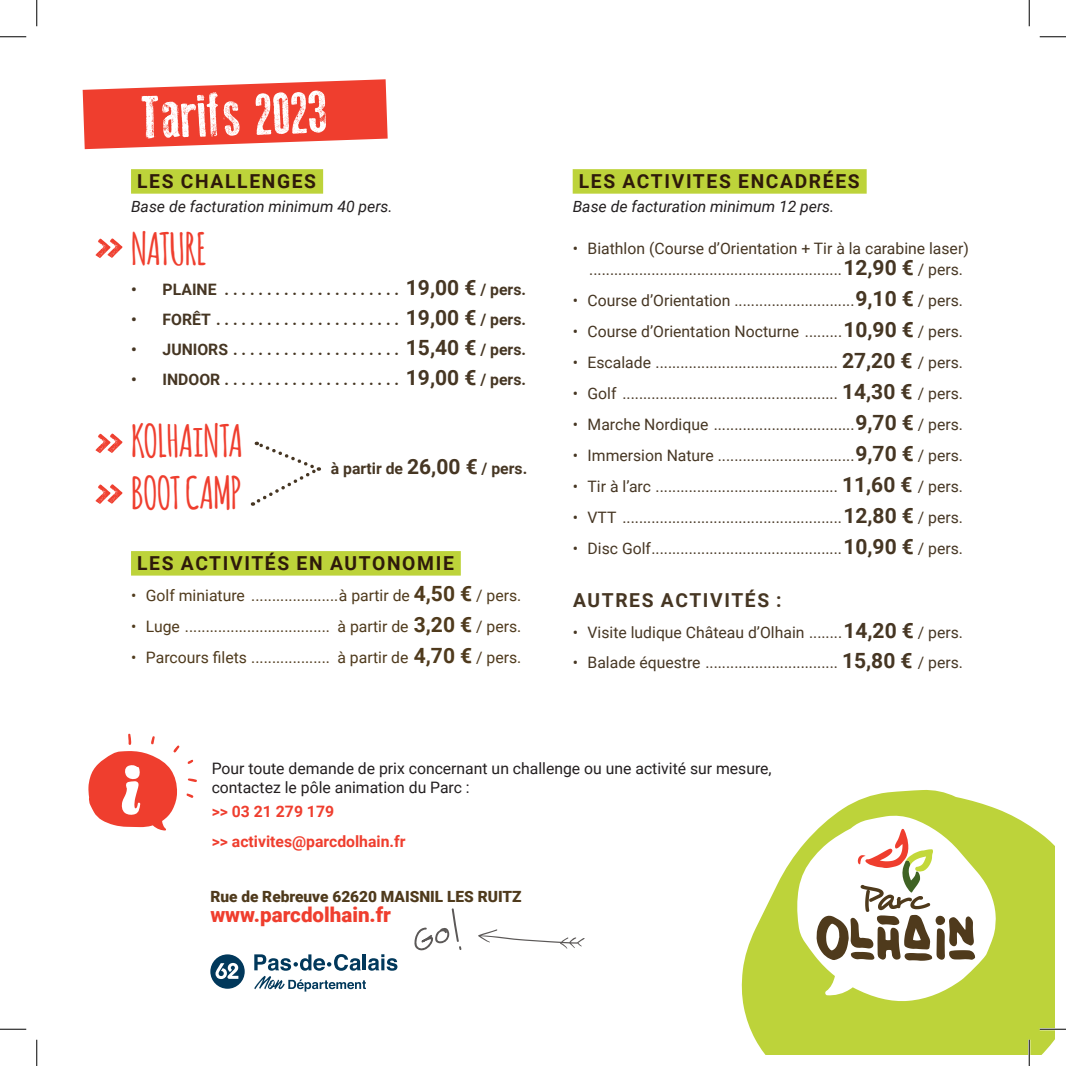
<style>
.page{position:relative;width:1066px;height:1066px;background:#fff}
.page>*{position:absolute;margin:0;border:0;box-sizing:border-box;transform-origin:0 0}
.t1{font:60.9px "Old Press";color:#fff}
.t2{font:700 43.75px/52.5px "Amatic";color:#ef3e2e}
.t3{font:900 20.65px "Roboto";color:#ef3e2e}
.t4{font:700 19.25px "Roboto";letter-spacing:.085em;color:#2e1a0a}
.t5{font:700 19.25px "Roboto";letter-spacing:.085em;color:#463623}
.t6{font:15.75px/21px "Roboto";color:#463623}
.t7{font:700 15.75px "Roboto";color:#463623}
.t8{font:15.75px "Roboto";color:#4f3a1c}
.t9{font:15.75px/18.9px "Roboto";color:#231f20}
.t10{font:italic 15.75px "Roboto";color:#231f20}
.t11{font:700 15.75px/30.1px "Roboto";color:#ef3e2e}
.t12{font:900 15.4px "Roboto";color:#4f3a1c}
.s1{font-size:21px}
.s2{font-weight:700;font-size:21px}
</style>
<div class="page">
<div style="left:131px;top:169px;width:192px;height:25px;background:#bdd33a"></div>
<div style="left:131px;top:551px;width:330px;height:24px;background:#bdd33a"></div>
<div style="left:572px;top:169px;width:294px;height:25px;background:#bdd33a"></div>
<svg style="left:95px;top:238px;width:28px;height:20px"></svg>
<svg style="left:95px;top:433px;width:28px;height:20px"></svg>
<svg style="left:95px;top:484px;width:28px;height:20px"></svg>
<svg style="left:83px;top:79px;width:305px;height:70px;background:#f15c4f"></svg>
<svg style="left:741px;top:790px;width:313px;height:264px;fill:#bdd33a"></svg>
<svg style="left:796px;top:815px;width:200px;height:187px"></svg>
<svg style="left:88px;top:733px;width:109px;height:97px"></svg>
<svg style="left:252px;top:441px;width:68px;height:65px"></svg>
<svg style="left:478px;top:929px;width:106px;height:20px"></svg>
<svg style="left:414px;top:908px;width:47px;height:43px"></svg>
<svg style="left:210px;top:954px;width:35px;height:34px"></svg>
<svg style="left:254px;top:976px;width:112px;height:15px"></svg>
<hr style="left:363px;top:954px;width:3px;height:16px;background:#01385b">
<svg style="left:368px;top:954px;width:29px;height:16px"></svg>
<svg style="left:254px;top:954px;width:107px;height:16px"></svg>
<hr style="left:1039px;top:1028px;width:27px;height:2px;background:#fff">
<hr style="left:1028px;top:1039px;width:2px;height:27px;background:#fff">
<svg style="left:0;top:36px;width:26px;height:1px"></svg>
<svg style="left:1039px;top:36px;width:27px;height:1px"></svg>
<svg style="left:0;top:1029px;width:26px;height:1px"></svg>
<svg style="left:1039px;top:1029px;width:27px;height:1px"></svg>
<svg style="left:36px;top:0;width:1px;height:26px"></svg>
<svg style="left:36px;top:1039px;width:1px;height:27px"></svg>
<svg style="left:1029px;top:0;width:1px;height:26px"></svg>
<svg style="left:1029px;top:1039px;width:1px;height:27px"></svg>
<h1 class="t1" style="left:141px;top:83px;width:188px;rotate:-2deg">Tarifs 2023</h1>
<p class="t4" style="left:137px;top:168px;width:180px">LES CHALLENGES</p>
<p class="t10" style="left:131px;top:196px;width:263px">Base de facturation minimum 40 pers.</p>
<h2 class="t2" style="left:131px;top:221px;width:77px">NATURE</h2>
<p class="t7" style="left:131px;top:278px;width:394px">• PLAINE . . . . . . . . . . . . . . . . . . . . . <span class="s1">19,00 €</span> / pers.</p>
<p class="t7" style="left:131px;top:308px;width:394px">• FORÊT . . . . . . . . . . . . . . . . . . . . . . <span class="s1">19,00 €</span> / pers.</p>
<p class="t7" style="left:131px;top:339px;width:394px">• JUNIORS . . . . . . . . . . . . . . . . . . . . <span class="s1">15,40 €</span> / pers.</p>
<p class="t7" style="left:131px;top:369px;width:394px">• INDOOR . . . . . . . . . . . . . . . . . . . . . <span class="s1">19,00 €</span> / pers.</p>
<h2 class="t2" style="left:131px;top:413px;width:113px">KOLHAiNTA<br>BOOT CAMP</h2>
<p class="t7" style="left:331px;top:457px;width:196px">à partir de <span class="s1">26,00 €</span> / pers.</p>
<p class="t4" style="left:137px;top:550px;width:318px">LES ACTIVITÉS EN AUTONOMIE</p>
<p class="t8" style="left:131px;top:584px;width:392px">• Golf miniature .....................à partir de <span class="s2">4,50 €</span> / pers.</p>
<p class="t8" style="left:131px;top:615px;width:392px">• Luge ................................... à partir de <span class="s2">3,20 €</span> / pers.</p>
<p class="t8" style="left:131px;top:646px;width:392px">• Parcours filets ................... à partir de <span class="s2">4,70 €</span> / pers.</p>
<p class="t4" style="left:579px;top:168px;width:282px">LES ACTIVITES ENCADRÉES</p>
<p class="t10" style="left:572px;top:196px;width:263px">Base de facturation minimum 12 pers.</p>
<p class="t6" style="left:589px;top:238px;width:381px;text-indent:-17px">• Biathlon (Course d’Orientation + Tir à la carabine laser) .............................................................<span class="s2">12,90 €</span> / pers.</p>
<p class="t6" style="left:572px;top:289px;width:392px">• Course d’Orientation .............................<span class="s2">9,10 €</span> / pers.</p>
<p class="t6" style="left:572px;top:320px;width:392px">• Course d’Orientation Nocturne .........<span class="s2">10,90 €</span> / pers.</p>
<p class="t6" style="left:572px;top:351px;width:392px">• Escalade ............................................ <span class="s2">27,20 €</span> / pers.</p>
<p class="t6" style="left:572px;top:382px;width:392px">• Golf .................................................... <span class="s2">14,30 €</span> / pers.</p>
<p class="t6" style="left:572px;top:413px;width:392px">• Marche Nordique ..................................<span class="s2">9,70 €</span> / pers.</p>
<p class="t6" style="left:572px;top:444px;width:392px">• Immersion Nature .................................<span class="s2">9,70 €</span> / pers.</p>
<p class="t6" style="left:572px;top:475px;width:392px">• Tir à l’arc ............................................ <span class="s2">11,60 €</span> / pers.</p>
<p class="t6" style="left:572px;top:506px;width:392px">• VTT .....................................................<span class="s2">12,80 €</span> / pers.</p>
<p class="t6" style="left:572px;top:537px;width:392px">• Disc Golf..............................................<span class="s2">10,90 €</span> / pers.</p>
<p class="t5" style="left:573px;top:586px;width:210px">AUTRES ACTIVITÉS :</p>
<p class="t6" style="left:572px;top:621px;width:392px">• Visite ludique Château d’Olhain ........<span class="s2">14,20 €</span> / pers.</p>
<p class="t6" style="left:572px;top:652px;width:392px">• Balade équestre ................................ <span class="s2">15,80 €</span> / pers.</p>
<p class="t9" style="left:212px;top:758px;width:561px">Pour toute demande de prix concernant un challenge ou une activité sur mesure, contactez le pôle animation du Parc :</p>
<p class="t11" style="left:212px;top:795px;width:195px">&gt;&gt; 03 21 279 179<br>&gt;&gt; activites@parcdolhain.fr</p>
<p class="t12" style="left:210px;top:885px;width:313px">Rue de Rebreuve 62620 MAISNIL LES RUITZ</p>
<h3 class="t3" style="left:210px;top:900px;width:182px">www.parcdolhain.fr</h3>
</div>
